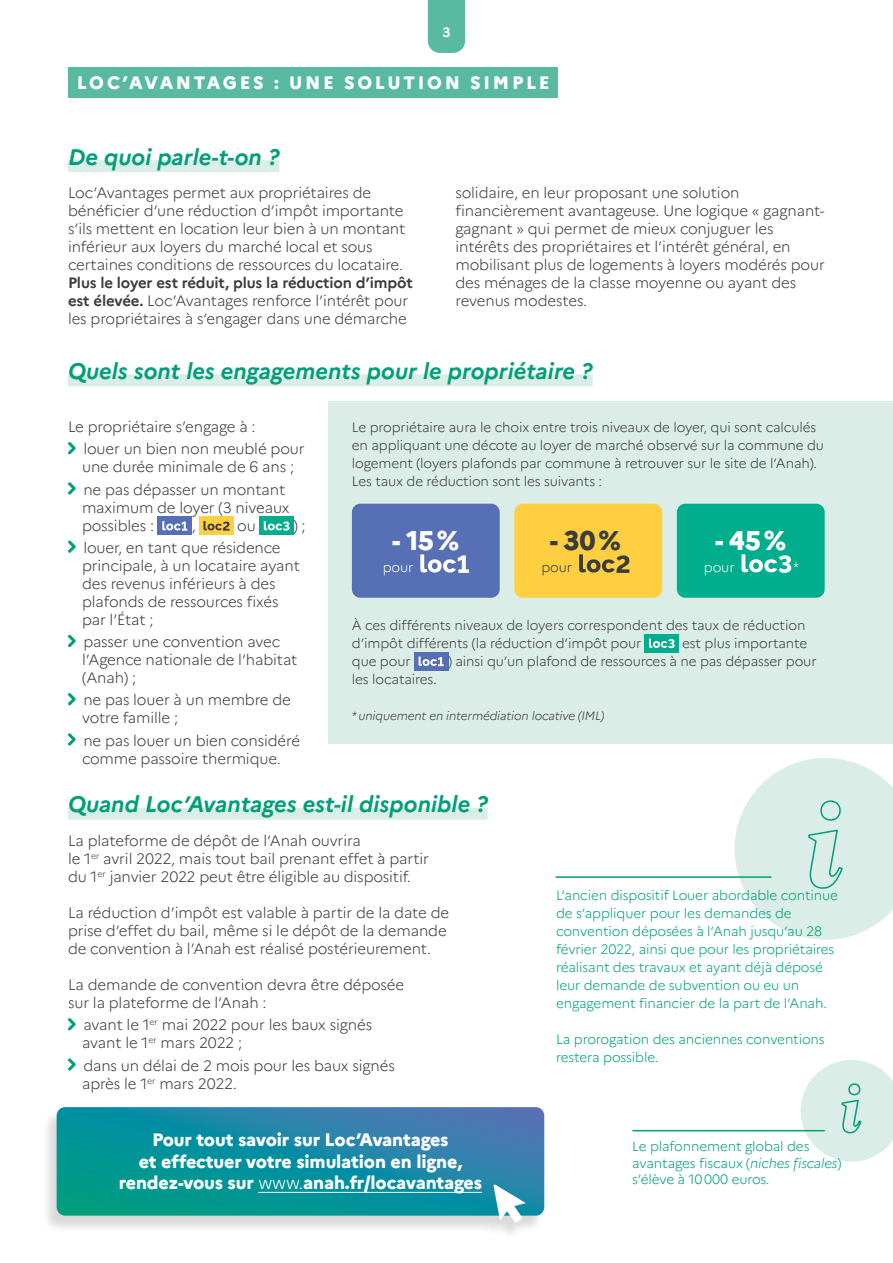
<style>
.page{position:relative;width:893px;height:1263px;background:#fff}
.page>*{position:absolute;margin:0;border:0;box-sizing:border-box;transform-origin:0 0}
.t1{font:800 27px "Marianne";color:#fff}
.t2{font:800 27px "Marianne";color:#3c3c3b}
.t3{font:italic 700 22.5px "Marianne";color:#009f79}
.t4{font:800 18px/21.6px "Marianne";letter-spacing:-.01em;color:#fff;text-align:center}
.t5{font:800 18px "Marianne";letter-spacing:.15em;color:#fff}
.t6{font:300 15px/18px "Marianne";letter-spacing:-.01em;color:#3c3c3b}
.t7{font:300 13.5px/18px "Marianne";letter-spacing:-.01em;color:#3c3c3b}
.t8{font:300 13.5px/18px "Marianne";letter-spacing:-.01em;color:#009f79}
.t9{font:300 13.5px "Marianne";letter-spacing:-.01em;color:#fff}
.t10{font:700 13.5px "Marianne";color:#fff}
.t11{font:italic 300 12px "Marianne";letter-spacing:-.01em;color:#3c3c3b}
.s1{font-weight:700}
.s2{font-weight:300}
.s3{font-style:italic}
</style>
<div class="page">
<div style="left:428px;top:0;width:37px;height:53px;background:#59baa1"></div>
<div style="left:68px;top:160px;width:211px;height:12px;background:#daede6"></div>
<div style="left:68px;top:374px;width:525px;height:12px;background:#daede6"></div>
<div style="left:68px;top:808px;width:420px;height:12px;background:#daede6"></div>
<svg style="left:735px;top:758px;width:158px;height:182px"></svg>
<svg style="left:68px;top:442px;width:8px;height:12px"></svg>
<svg style="left:68px;top:482px;width:8px;height:13px"></svg>
<div style="left:158px;top:517px;width:34px;height:18px;background:#5770b5"></div>
<svg style="left:162px;top:521px;width:25px;height:10px"></svg>
<div style="left:199px;top:517px;width:34px;height:18px;background:#fdcf41"></div>
<svg style="left:203px;top:521px;width:27px;height:10px"></svg>
<div style="left:260px;top:517px;width:34px;height:18px;background:#00ad8c"></div>
<svg style="left:264px;top:521px;width:25px;height:10px"></svg>
<svg style="left:68px;top:540px;width:8px;height:13px"></svg>
<svg style="left:68px;top:635px;width:8px;height:12px"></svg>
<svg style="left:68px;top:693px;width:8px;height:12px"></svg>
<svg style="left:68px;top:733px;width:8px;height:13px"></svg>
<svg style="left:68px;top:1018px;width:8px;height:12px"></svg>
<svg style="left:68px;top:1058px;width:8px;height:13px"></svg>
<div style="left:328px;top:401px;width:565px;height:342px;background:#daede6"></div>
<div style="left:645px;top:634px;width:34px;height:18px;background:#00ad8c"></div>
<svg style="left:649px;top:638px;width:26px;height:10px"></svg>
<div style="left:414px;top:652px;width:34px;height:18px;background:#5770b5"></div>
<svg style="left:419px;top:656px;width:25px;height:10px"></svg>
<div style="left:352px;top:504px;width:148px;height:94px;background:#5770b5;border-radius:9px"></div>
<div style="left:514px;top:504px;width:148px;height:94px;background:#fdcf41;border-radius:9px"></div>
<div style="left:677px;top:504px;width:148px;height:94px;background:#00ad8c;border-radius:9px"></div>
<svg style="left:420px;top:554px;width:49px;height:19px"></svg>
<svg style="left:579px;top:554px;width:50px;height:19px"></svg>
<svg style="left:741px;top:554px;width:50px;height:19px"></svg>
<hr style="left:556px;top:876px;width:215px;height:2px;background:#009f79">
<div style="left:41px;top:1109px;width:504px;height:131px;background:#000;opacity:.15"></div>
<svg style="left:57px;top:1107px;width:487px;height:108px;background:#158ca0"></svg>
<hr style="left:258px;top:1192px;width:224px;height:1px;background:#fff">
<svg style="left:493px;top:1184px;width:33px;height:39px"></svg>
<div style="left:68px;top:67px;width:490px;height:30px;background:#59baa1"></div>
<svg style="left:801px;top:1060px;width:92px;height:101px"></svg>
<hr style="left:633px;top:1130px;width:191px;height:1px;background:#009f79">
<p class="t10" style="left:442px;top:24px;width:10px">3</p>
<p class="t5" style="left:77px;top:72px;width:474px">LOC’AVANTAGES : UNE SOLUTION SIMPLE</p>
<h2 class="t3" style="left:68px;top:143px;width:213px">De quoi parle-t-on ?</h2>
<p class="t6" style="left:68px;top:184px;width:339px">Loc’Avantages permet aux propriétaires de bénéficier d’une réduction d’impôt importante s’ils mettent en location leur bien à un montant inférieur aux loyers du marché local et sous certaines conditions de ressources du locataire.</p>
<p class="t6" style="left:68px;top:274px;width:346px"><span class="s1">Plus le loyer est réduit, plus la réduction d’impôt est élevée.</span> Loc’Avantages renforce l’intérêt pour les propriétaires à s’engager dans une démarche</p>
<p class="t6" style="left:455px;top:184px;width:371px">solidaire, en leur proposant une solution financièrement avantageuse. Une logique « gagnant&shy;gagnant » qui permet de mieux conjuguer les intérêts des propriétaires et l’intérêt général, en mobilisant plus de logements à loyers modérés pour des ménages de la classe moyenne ou ayant des revenus modestes.</p>
<h2 class="t3" style="left:68px;top:357px;width:526px">Quels sont les engagements pour le propriétaire ?</h2>
<p class="t6" style="left:83px;top:416px;width:223px;line-height:22.2px;text-indent:-15px">Le propriétaire s’engage à :<br>louer un bien non meublé pour</p>
<p class="t6" style="left:82px;top:456px;width:214px;line-height:22.2px">une durée minimale de 6 ans ; ne pas dépasser un montant</p>
<p class="t6" style="left:82px;top:498px;width:209px">maximum de loyer (3 niveaux possibles :</p>
<p class="t6" style="left:237px;top:516px;width:20px">ou</p>
<p class="t6" style="left:293px;top:516px;width:14px">) ;</p>
<p class="t6" style="left:82px;top:538px;width:219px">louer, en tant que résidence principale, à un locataire ayant des revenus inférieurs à des plafonds de ressources fixés par l’État ;</p>
<p class="t6" style="left:82px;top:633px;width:217px">passer une convention avec l’Agence nationale de l’habitat (Anah) ;</p>
<p class="t6" style="left:82px;top:691px;width:210px">ne pas louer à un membre de votre famille ;</p>
<p class="t6" style="left:82px;top:731px;width:220px">ne pas louer un bien considéré comme passoire thermique.</p>
<p class="t6" style="left:192px;top:516px;width:6px">,</p>
<p class="t7" style="left:352px;top:418px;width:474px">Le propriétaire aura le choix entre trois niveaux de loyer, qui sont calculés en appliquant une décote au loyer de marché observé sur la commune du logement (loyers plafonds par commune à retrouver sur le site de l’Anah).<br>Les taux de réduction sont les suivants :</p>
<h1 class="t1" style="left:392px;top:524px;width:69px">- 15%</h1>
<p class="t9" style="left:383px;top:559px;width:32px">pour</p>
<h1 class="t2" style="left:550px;top:524px;width:73px">- 30%</h1>
<p class="t7" style="left:541px;top:558px;width:32px">pour</p>
<h1 class="t1" style="left:715px;top:524px;width:73px">- 45%</h1>
<p class="t9" style="left:704px;top:559px;width:32px">pour</p>
<p class="t9" style="left:793px;top:559px;width:7px">*</p>
<p class="t7" style="left:352px;top:616px;width:455px">À ces différents niveaux de loyers correspondent des taux de réduction d’impôt différents (la réduction d’impôt pour</p>
<p class="t7" style="left:682px;top:634px;width:127px">est plus importante</p>
<p class="t7" style="left:352px;top:652px;width:60px">que pour</p>
<p class="t7" style="left:448px;top:652px;width:370px">) ainsi qu’un plafond de ressources à ne pas dépasser pour</p>
<p class="t7" style="left:352px;top:670px;width:86px">les locataires.</p>
<p class="t11" style="left:352px;top:708px;width:254px">* uniquement en intermédiation locative (IML)</p>
<h2 class="t3" style="left:68px;top:790px;width:421px">Quand Loc’Avantages est-il disponible ?</h2>
<p class="t6" style="left:68px;top:832px;width:362px">La plateforme de dépôt de l’Anah ouvrira<br>le 1<sup>er</sup> avril 2022, mais tout bail prenant effet à partir du 1<sup>er</sup> janvier 2022 peut être éligible au dispositif.</p>
<p class="t6" style="left:68px;top:904px;width:383px">La réduction d’impôt est valable à partir de la date de prise d’effet du bail, même si le dépôt de la demande de convention à l’Anah est réalisé postérieurement.</p>
<p class="t6" style="left:68px;top:976px;width:338px">La demande de convention devra être déposée sur la plateforme de l’Anah :</p>
<p class="t6" style="left:82px;top:1016px;width:292px">avant le 1<sup>er</sup> mai 2022 pour les baux signés avant le 1<sup>er</sup> mars 2022 ;</p>
<p class="t6" style="left:82px;top:1056px;width:314px">dans un délai de 2 mois pour les baux signés après le 1<sup>er</sup> mars 2022.</p>
<p class="t4" style="left:119px;top:1129px;width:365px">Pour tout savoir sur Loc’Avantages<br>et effectuer votre simulation en ligne, rendez-vous sur <span class="s2">www.</span>anah.fr/locavantages</p>
<p class="t8" style="left:556px;top:886px;width:283px">L’ancien dispositif Louer abordable continue de s’appliquer pour les demandes de convention déposées à l’Anah jusqu’au 28 février 2022, ainsi que pour les propriétaires réalisant des travaux et ayant déjà déposé leur demande de subvention ou eu un engagement financier de la part de l’Anah.</p>
<p class="t8" style="left:556px;top:1030px;width:270px">La prorogation des anciennes conventions restera possible.</p>
<p class="t8" style="left:632px;top:1138px;width:211px;line-height:16.2px">Le plafonnement global des avantages fiscaux (<span class="s3">niches fiscales</span>) s’élève à 10000 euros.</p>
</div>
